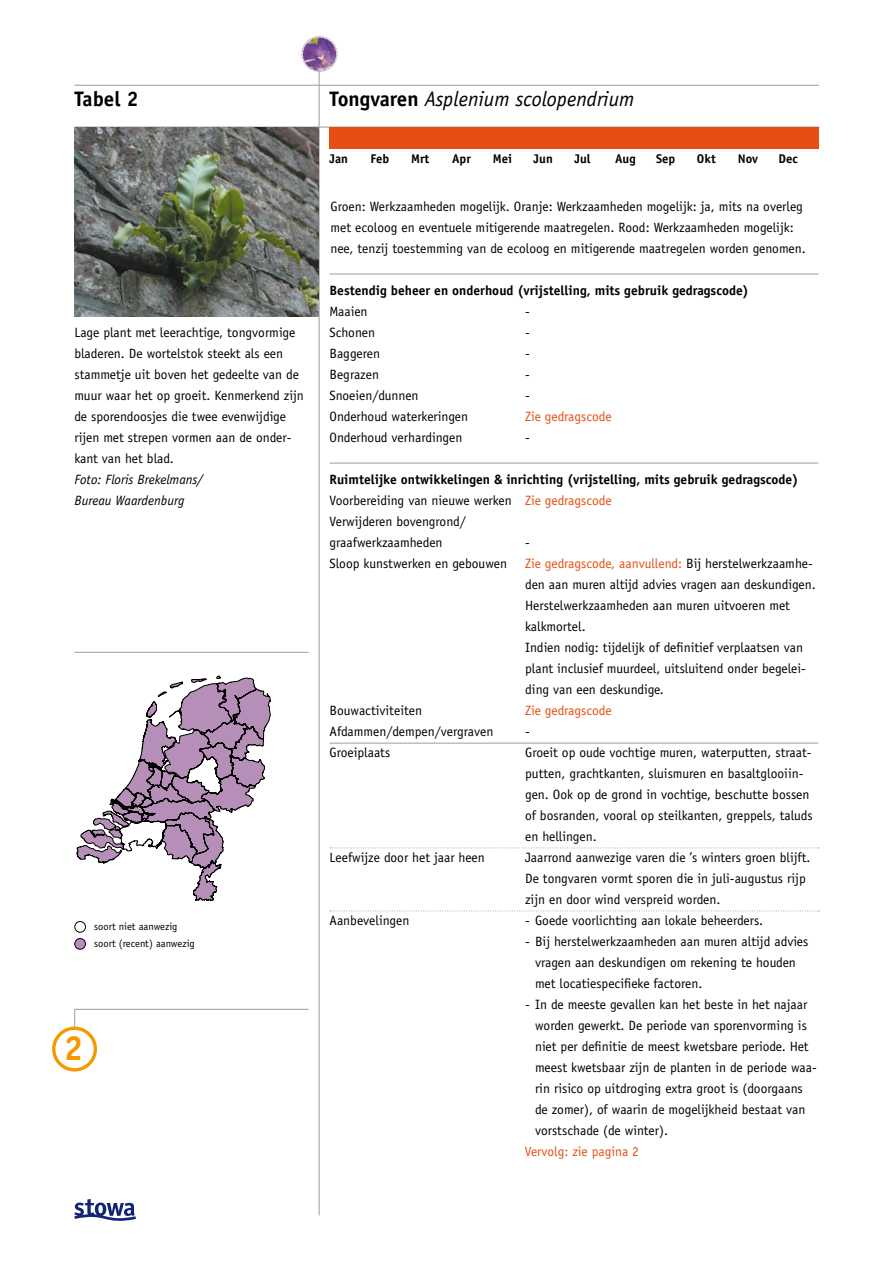
<style>
.page{position:relative;width:893px;height:1263px;background:#fff}
.page>*{position:absolute;margin:0;border:0;box-sizing:border-box;transform-origin:0 0}
.t1{font:700 34.8px "Officina Sans";color:#f49a00}
.t2{font:italic 21px "Officina Sans";color:#000}
.t3{font:700 21px "Officina Sans";color:#000}
.t4{font:13.5px/21px "Officina Sans";color:#000}
.t5{font:700 13.5px/21px "Officina Sans";color:#000}
.t6{font:13.5px "Officina Sans";color:#e74e13}
.t7{font:italic 13.5px/21px "Officina Sans";color:#000}
.t8{font:700 12.6px "Officina Sans";color:#000}
.t9{font:10.5px/17px "Officina Sans";color:#000}
.s1{font-weight:700;font-style:normal}
.s2{font-weight:400}
.s3{font-weight:400;color:#e74e13}
.s4{color:#e74e13}
</style>
<div class="page">
<svg style="left:74px;top:1009px;width:1px;height:17px"></svg>
<hr style="left:75px;top:1009px;width:234px;height:1px;background:#9c9d9f">
<hr style="left:74px;top:85px;width:745px;height:1px;background:#9c9d9f">
<hr style="left:319px;top:70px;width:1px;height:1145px;background:#9c9d9f">
<hr style="left:74px;top:127px;width:745px;height:1px;background:#9c9d9f">
<hr style="left:74px;top:652px;width:235px;height:1px;background:#9c9d9f">
<div style="left:301px;top:36px;width:37px;height:36px;border:2px dashed #b58fb8;border-radius:50%"></div>
<img style="left:303px;top:38px;width:33px;height:33px;border-radius:50%">
<div style="left:52px;top:1026px;width:45px;height:45px;border:3px solid #f49a00;border-radius:50%"></div>
<div style="left:74px;top:921px;width:12px;height:11px;border:1px solid #000;border-radius:50%"></div>
<div style="left:75px;top:938px;width:10px;height:11px;background:#b58fb8;border-radius:50%"></div>
<div style="left:74px;top:938px;width:12px;height:11px;border:1px solid #000;border-radius:50%"></div>
<div style="left:330px;top:127px;width:489px;height:21px;background:#e74e13"></div>
<hr style="left:330px;top:274px;width:489px;height:1px;background:#9c9d9f">
<hr style="left:330px;top:463px;width:489px;height:1px;background:#9c9d9f">
<hr style="left:330px;top:743px;width:489px;height:1px;background:#9c9d9f">
<svg style="left:330px;top:847px;width:489px;height:1px"></svg>
<svg style="left:330px;top:910px;width:489px;height:1px"></svg>
<svg style="left:77px;top:676px;width:194px;height:225px"></svg>
<svg style="left:74px;top:1199px;width:62px;height:22px"></svg>
<img style="left:74px;top:127px;width:245px;height:189px">
<h2 class="t3" style="left:74px;top:86px;width:66px">Tabel 2</h2>
<p class="t4" style="left:74px;top:322px;width:231px">Lage plant met leerachtige, tongvormige bladeren. De wortelstok steekt als een stammetje uit boven het gedeelte van de muur waar het op groeit. Kenmerkend zijn de sporendoosjes die twee evenwijdige rijen- met strepen vormen aan de onder&shy;kant van het blad.</p>
<p class="t7" style="left:74px;top:469px;width:131px">Foto: Floris Brekelmans/<br>Bureau Waardenburg</p>
<p class="t9" style="left:94px;top:918px;width:102px">soort niet aanwezig soort (recent) aanwezig</p>
<h1 class="t1" style="left:64px;top:1027px;width:21px">2</h1>
<h2 class="t2" style="left:330px;top:87px;width:306px"><span class="s1">Tongvaren</span> Asplenium scolopendrium</h2>
<p class="t8" style="left:330px;top:151px;width:20px">Jan</p>
<p class="t8" style="left:370px;top:151px;width:20px">Feb</p>
<p class="t8" style="left:411px;top:151px;width:20px">Mrt</p>
<p class="t8" style="left:452px;top:151px;width:20px">Apr</p>
<p class="t8" style="left:493px;top:151px;width:21px">Mei</p>
<p class="t8" style="left:534px;top:151px;width:21px">Jun</p>
<p class="t8" style="left:574px;top:151px;width:18px">Jul</p>
<p class="t8" style="left:615px;top:151px;width:22px">Aug</p>
<p class="t8" style="left:656px;top:151px;width:21px">Sep</p>
<p class="t8" style="left:697px;top:151px;width:20px">Okt</p>
<p class="t8" style="left:738px;top:151px;width:22px">Nov</p>
<p class="t8" style="left:778px;top:151px;width:21px">Dec</p>
<p class="t4" style="left:331px;top:196px;width:477px">Groen: Werkzaamheden mogelijk. Oranje: Werkzaamheden mogelijk: ja, mits na overleg met ecoloog en eventuele mitigerende maatregelen. Rood: Werkzaamheden mogelijk: nee, tenzij toestemming van de ecoloog en mitigerende maatregelen worden genomen.</p>
<p class="t5" style="left:330px;top:280px;width:421px">Bestendig beheer en onderhoud (vrijstelling, mits gebruik gedragscode)</p>
<p class="t4" style="left:330px;top:301px;width:40px">Maaien</p>
<p class="t4" style="left:525px;top:301px;width:6px">-</p>
<p class="t4" style="left:330px;top:322px;width:47px">Schonen</p>
<p class="t4" style="left:525px;top:322px;width:6px">-</p>
<p class="t4" style="left:330px;top:343px;width:52px">Baggeren</p>
<p class="t4" style="left:525px;top:343px;width:6px">-</p>
<p class="t4" style="left:330px;top:364px;width:51px">Begrazen</p>
<p class="t4" style="left:525px;top:364px;width:6px">-</p>
<p class="t4" style="left:330px;top:385px;width:91px">Snoeien/dunnen</p>
<p class="t4" style="left:525px;top:385px;width:6px">-</p>
<p class="t4" style="left:330px;top:406px;width:140px">Onderhoud waterkeringen</p>
<p class="t6" style="left:525px;top:409px;width:88px">Zie gedragscode</p>
<p class="t4" style="left:330px;top:427px;width:134px">Onderhoud verhardingen</p>
<p class="t4" style="left:525px;top:427px;width:6px">-</p>
<p class="t5" style="left:330px;top:469px;width:470px">Ruimtelijke ontwikkelingen &amp; inrichting (vrijstelling, mits gebruik gedragscode)<br><span class="s2">Voorbereiding van nieuwe werken</span> <span class="s3">Zie gedragscode<br></span><span class="s2">Verwijderen bovengrond/<br>graafwerkzaamheden</span></p>
<p class="t4" style="left:525px;top:532px;width:6px">-</p>
<p class="t4" style="left:330px;top:553px;width:179px">Sloop kunstwerken en gebouwen</p>
<p class="t4" style="left:525px;top:553px;width:292px"><span class="s4">Zie gedragscode, aanvullend:</span> Bij herstelwerkzaamhe&shy;den aan muren altijd advies vragen aan deskundigen.<br>Herstelwerkzaamheden aan muren uitvoeren met kalkmortel.<br>Indien nodig: tijdelijk of definitief verplaatsen van plant inclusief muurdeel, uitsluitend onder begelei&shy;ding van een deskundige.</p>
<p class="t4" style="left:330px;top:700px;width:94px">Bouwactiviteiten</p>
<p class="t6" style="left:525px;top:703px;width:88px">Zie gedragscode</p>
<p class="t4" style="left:330px;top:721px;width:165px">Afdammen/dempen/vergraven</p>
<p class="t4" style="left:525px;top:721px;width:6px">-</p>
<p class="t4" style="left:330px;top:742px;width:62px">Groeiplaats</p>
<p class="t4" style="left:525px;top:742px;width:289px">Groeit op oude vochtige muren, waterputten, straat&shy;putten, grachtkanten, sluismuren en basaltglooiin&shy;gen. Ook op de grond in vochtige, beschutte bossen of bosranden, vooral op steilkanten, greppels, taluds en hellingen.</p>
<p class="t4" style="left:330px;top:847px;width:157px">Leefwijze door het jaar heen</p>
<p class="t4" style="left:525px;top:847px;width:287px">Jaarrond aanwezige varen die ’s winters groen blijft.<br>De tongvaren vormt sporen die in juli-augustus rijp zijn en door wind verspreid worden.</p>
<p class="t4" style="left:330px;top:910px;width:81px">Aanbevelingen</p>
<p class="t4" style="left:525px;top:910px;width:239px">- Goede voorlichting aan lokale beheerders.</p>
<p class="t4" style="left:535px;top:931px;width:275px;text-indent:-10px">- Bij herstelwerkzaamheden aan muren altijd advies vragen aan deskundigen om rekening te houden met locatiespecifieke factoren.</p>
<p class="t4" style="left:535px;top:994px;width:283px;text-indent:-10px">- In de meeste gevallen kan het beste in het najaar worden gewerkt. De periode van sporenvorming is niet per definitie de meest kwetsbare periode. Het meest kwetsbaar zijn de planten in de periode waa&shy;rin risico op uitdroging extra groot is (doorgaans de zomer), of waarin de mogelijkheid bestaat van vorstschade (de winter).</p>
<p class="t6" style="left:525px;top:1144px;width:116px">Vervolg: zie pagina 2</p>
</div>
